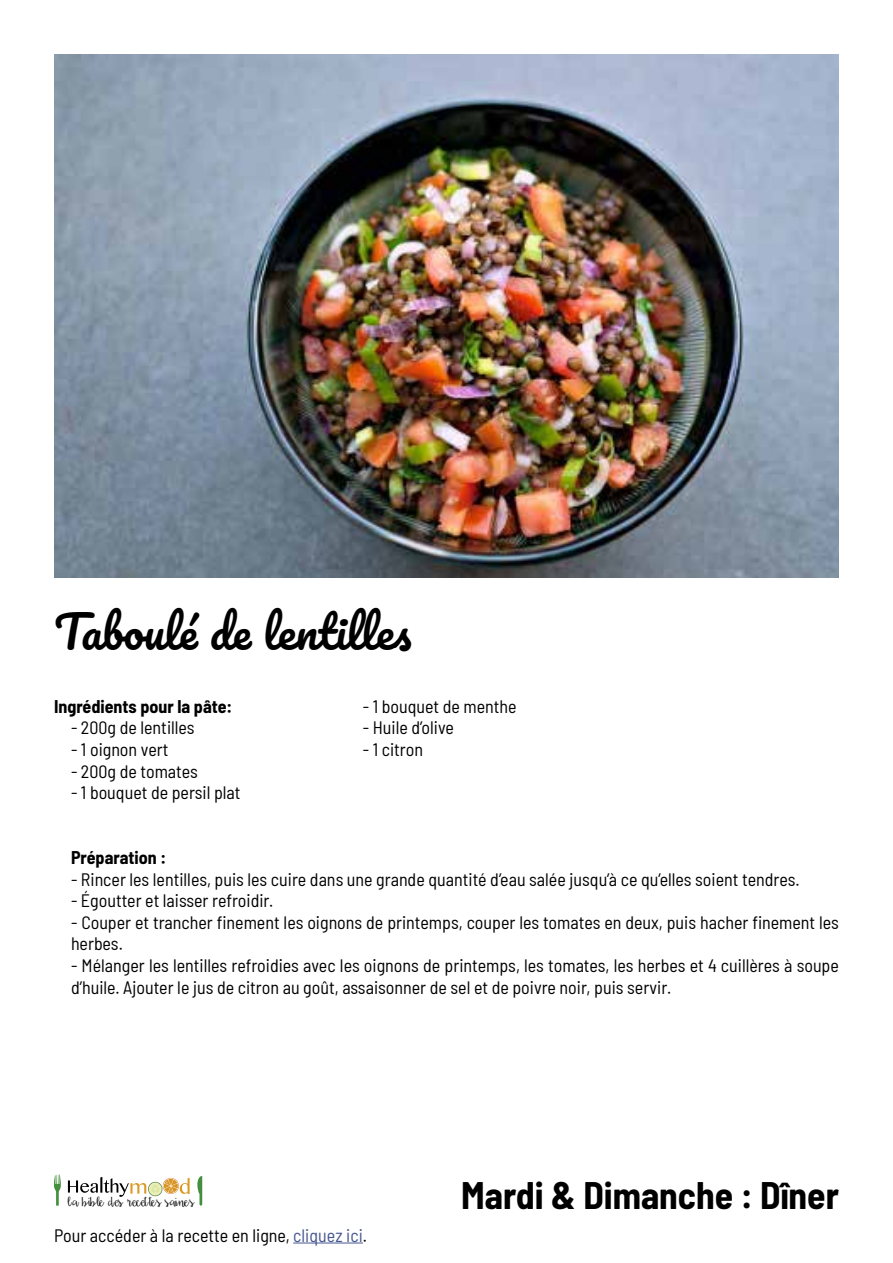
<style>
.page{position:relative;width:893px;height:1263px;background:#fff}
.page>*{position:absolute;margin:0;border:0;box-sizing:border-box;transform-origin:0 0}
.t1{font:45px "Pacifico";color:#000}
.t2{font:700 semi-condensed 37.5px "Barlow";color:#000}
.t3{font:semi-condensed 18px/21.6px "Barlow";color:#000}
.t4{font:700 semi-condensed 18px "Barlow";color:#000}
.t5{font:13.8px "Daydreamer";color:#000}
.s1{color:#465792}
</style>
<div class="page">
<svg style="left:54px;top:1174px;width:7px;height:31px"></svg>
<svg style="left:68px;top:1177px;width:122px;height:20px"></svg>
<svg style="left:197px;top:1176px;width:5px;height:29px"></svg>
<hr style="left:293px;top:1242px;width:70px;height:1px;background:#465792">
<img style="left:54px;top:54px;width:785px;height:524px">
<h1 class="t1" style="left:54px;top:608px;width:359px">Taboulé de lentilles</h1>
<p class="t4" style="left:54px;top:693px;width:180px">Ingrédients pour la pâte:</p>
<p class="t3" style="left:71px;top:716px;width:125px">- 200g de lentilles</p>
<p class="t3" style="left:71px;top:737px;width:99px">- 1 oignon vert</p>
<p class="t3" style="left:71px;top:759px;width:128px">- 200g de tomates</p>
<p class="t3" style="left:71px;top:780px;width:171px">- 1 bouquet de persil plat</p>
<p class="t3" style="left:363px;top:694px;width:155px">- 1 bouquet de menthe</p>
<p class="t3" style="left:363px;top:716px;width:93px">- Huile d’olive</p>
<p class="t3" style="left:363px;top:737px;width:62px">- 1 citron</p>
<p class="t4" style="left:71px;top:844px;width:97px">Préparation :</p>
<p class="t3" style="left:71px;top:867px;width:730px">- Rincer les lentilles, puis les cuire dans une grande quantité d’eau salée jusqu’à ce qu’elles soient tendres.</p>
<p class="t3" style="left:71px;top:888px;width:204px">- Égoutter et laisser refroidir.</p>
<p class="t3" style="left:71px;top:910px;width:769px">- Couper et trancher finement les oignons de printemps, couper les tomates en deux, puis hacher finement les herbes.</p>
<p class="t3" style="left:71px;top:953px;width:769px">- Mélanger les lentilles refroidies avec les oignons de printemps, les tomates, les herbes et 4 cuillères à soupe d’huile. Ajouter le jus de citron au goût, assaisonner de sel et de poivre noir, puis servir.</p>
<p class="t5" style="left:68px;top:1193px;width:128px">la bible des recettes saines</p>
<p class="t3" style="left:54px;top:1223px;width:315px">Pour accéder à la recette en ligne, <span class="s1">cliquez ici</span>.</p>
<h2 class="t2" style="left:461px;top:1168px;width:379px">Mardi &amp; Dimanche : Dîner</h2>
</div>
